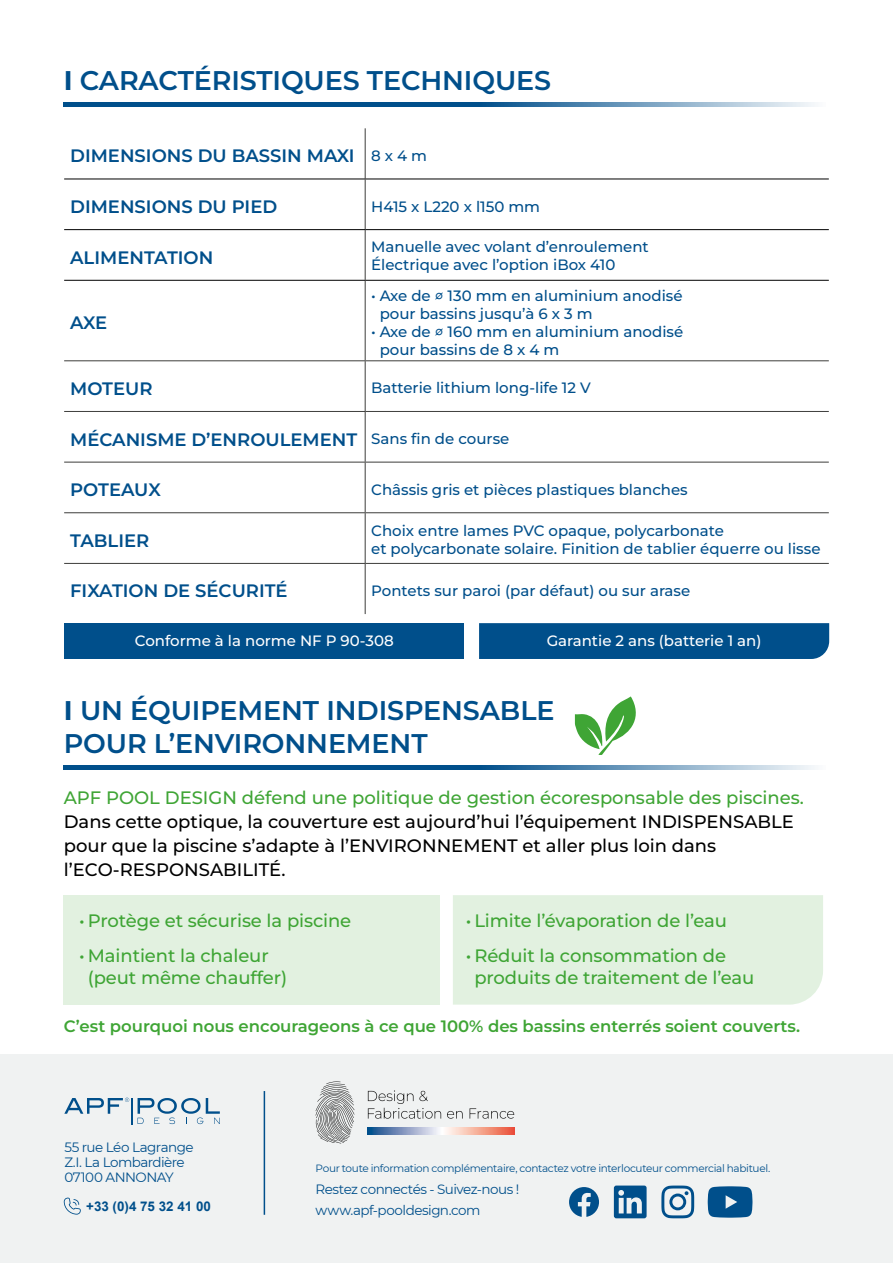
<style>
.page{position:relative;width:893px;height:1263px;background:#fff}
.page>*{position:absolute;margin:0;border:0;box-sizing:border-box;transform-origin:0 0}
.t1{font:600 27px/32.4px "Montserrat";letter-spacing:-.005em;color:#004f8b}
.t2{font:500 18px/21.6px "Montserrat";letter-spacing:-.005em;color:#3fa535}
.t3{font:500 18px/24px "Montserrat";color:#000}
.t4{font:600 18px "Montserrat";color:#004f8b}
.t5{font:600 16.5px "Montserrat";color:#3fa535}
.t6{font:500 15px/18px "Montserrat";color:#004f8b}
.t7{font:500 15px "Montserrat";color:#fff}
.t8{font:13.5px/15px "Montserrat";letter-spacing:-.035em;color:#004f8b}
.t9{font:700 13.35px "Arial";color:#004f8b}
.t10{font:10.5px "Montserrat";letter-spacing:-.03em;color:#004f8b}
.s1{font-weight:700}
.s2{font-weight:500;font-size:15px}
</style>
<div class="page">
<div style="left:479px;top:623px;width:350px;height:36px;background:#004f8b"></div>
<div style="left:64px;top:623px;width:400px;height:36px;background:#004f8b"></div>
<div style="left:64px;top:895px;width:376px;height:110px;background:#e2f1e0"></div>
<div style="left:0;top:1054px;width:893px;height:209px;background:#f0f2f2"></div>
<svg style="left:64px;top:1197px;width:17px;height:17px"></svg>
<hr style="left:264px;top:1091px;width:1px;height:124px;background:#004f8b">
<svg style="left:569px;top:1187px;width:30px;height:30px"></svg>
<svg style="left:614px;top:1185px;width:33px;height:33px"></svg>
<svg style="left:661px;top:1185px;width:33px;height:33px"></svg>
<svg style="left:708px;top:1186px;width:44px;height:32px"></svg>
<svg style="left:138px;top:1098px;width:82px;height:26px"></svg>
<svg style="left:64px;top:1098px;width:68px;height:26px"></svg>
<div style="left:453px;top:895px;width:370px;height:110px;background:#e2f1e0"></div>
<svg style="left:575px;top:696px;width:61px;height:59px"></svg>
<hr style="left:365px;top:281px;width:1px;height:79px;background:#3d3d3b">
<hr style="left:64px;top:360px;width:301px;height:1px;background:#3d3d3b">
<hr style="left:365px;top:360px;width:464px;height:1px;background:#3d3d3b">
<hr style="left:365px;top:361px;width:1px;height:50px;background:#3d3d3b">
<hr style="left:64px;top:411px;width:301px;height:1px;background:#3d3d3b">
<hr style="left:365px;top:411px;width:464px;height:1px;background:#3d3d3b">
<hr style="left:365px;top:412px;width:1px;height:50px;background:#3d3d3b">
<hr style="left:64px;top:462px;width:301px;height:1px;background:#3d3d3b">
<hr style="left:365px;top:462px;width:464px;height:1px;background:#3d3d3b">
<hr style="left:365px;top:462px;width:1px;height:50px;background:#3d3d3b">
<hr style="left:64px;top:512px;width:301px;height:1px;background:#3d3d3b">
<hr style="left:365px;top:512px;width:464px;height:1px;background:#3d3d3b">
<hr style="left:365px;top:513px;width:1px;height:50px;background:#3d3d3b">
<hr style="left:64px;top:563px;width:301px;height:1px;background:#3d3d3b">
<hr style="left:365px;top:563px;width:464px;height:1px;background:#3d3d3b">
<hr style="left:365px;top:564px;width:1px;height:50px;background:#3d3d3b">
<hr style="left:365px;top:128px;width:1px;height:51px;background:#3d3d3b">
<hr style="left:64px;top:179px;width:301px;height:1px;background:#000">
<hr style="left:365px;top:179px;width:464px;height:1px;background:#000">
<hr style="left:365px;top:179px;width:1px;height:50px;background:#3d3d3b">
<hr style="left:64px;top:229px;width:301px;height:1px;background:#000">
<hr style="left:365px;top:229px;width:464px;height:1px;background:#000">
<hr style="left:64px;top:280px;width:301px;height:1px;background:#000">
<hr style="left:365px;top:280px;width:464px;height:1px;background:#000">
<hr style="left:365px;top:230px;width:1px;height:50px;background:#3d3d3b">
<svg style="left:368px;top:1090px;width:73px;height:29px"></svg>
<svg style="left:447px;top:1111px;width:16px;height:8px"></svg>
<svg style="left:469px;top:1108px;width:45px;height:11px"></svg>
<svg style="left:315px;top:1081px;width:39px;height:62px"></svg>
<svg style="left:368px;top:1127px;width:147px;height:7px"></svg>
<svg style="left:64px;top:102px;width:751px;height:5px;background:#3674a3"></svg>
<svg style="left:64px;top:765px;width:751px;height:5px;background:#3674a3"></svg>
<h1 class="t1" style="left:64px;top:63px;width:489px"><span class="s1">I</span> CARACTÉRISTIQUES TECHNIQUES</h1>
<p class="t4" style="left:70px;top:143px;width:358px">DIMENSIONS DU BASSIN MAXI <span class="s2">8 x 4 m</span></p>
<p class="t4" style="left:70px;top:194px;width:209px">DIMENSIONS DU PIED</p>
<p class="t6" style="left:371px;top:197px;width:170px">H415 x L220 x l150 mm</p>
<p class="t4" style="left:70px;top:244px;width:145px">ALIMENTATION</p>
<p class="t6" style="left:371px;top:237px;width:279px">Manuelle avec volant d’enroulement<br>Électrique avec l’option iBox 410</p>
<p class="t4" style="left:70px;top:310px;width:38px">AXE</p>
<p class="t6" style="left:380px;top:286px;width:304px;text-indent:-9px">• Axe de ∅ 130 mm en aluminium anodisé pour bassins jusqu’à 6 x 3 m</p>
<p class="t6" style="left:380px;top:322px;width:305px;text-indent:-9px">• Axe de ∅ 160 mm en aluminium anodisé pour bassins de 8 x 4 m</p>
<p class="t4" style="left:70px;top:376px;width:84px">MOTEUR</p>
<p class="t6" style="left:371px;top:378px;width:221px">Batterie lithium long-life 12 V</p>
<p class="t4" style="left:70px;top:426px;width:441px">MÉCANISME D’ENROULEMENT <span class="s2">Sans fin de course</span></p>
<p class="t4" style="left:70px;top:477px;width:92px">POTEAUX</p>
<p class="t6" style="left:371px;top:480px;width:318px">Châssis gris et pièces plastiques blanches</p>
<p class="t4" style="left:70px;top:528px;width:81px">TABLIER</p>
<p class="t6" style="left:371px;top:521px;width:451px">Choix entre lames PVC opaque, polycarbonate<br>et polycarbonate solaire. Finition de tablier équerre ou lisse</p>
<p class="t4" style="left:70px;top:578px;width:219px">FIXATION DE SÉCURITÉ</p>
<p class="t6" style="left:371px;top:581px;width:320px">Pontets sur paroi (par défaut) ou sur arase</p>
<p class="t7" style="left:135px;top:630px;width:260px">Conforme à la norme NF P 90-308</p>
<p class="t7" style="left:547px;top:630px;width:216px">Garantie 2 ans (batterie 1 an)</p>
<h1 class="t1" style="left:64px;top:693px;width:492px"><span class="s1">I</span> UN ÉQUIPEMENT INDISPENSABLE<br>POUR L’ENVIRONNEMENT</h1>
<p class="t2" style="left:64px;top:786px;width:742px">APF POOL DESIGN défend une politique de gestion écoresponsable des piscines.</p>
<p class="t3" style="left:64px;top:808px;width:732px">Dans cette optique, la couverture est aujourd’hui l’équipement INDISPENSABLE pour que la piscine s’adapte à l’ENVIRONNEMENT et aller plus loin dans l’ECO-RESPONSABILITÉ.</p>
<p class="t2" style="left:466px;top:909px;width:263px">• Limite l’évaporation de l’eau</p>
<p class="t2" style="left:474px;top:944px;width:282px;text-indent:-8px">• Réduit la consommation de produits de traitement de l’eau</p>
<p class="t2" style="left:79px;top:909px;width:273px">• Protège et sécurise la piscine</p>
<p class="t2" style="left:88px;top:944px;width:201px;text-indent:-8px">• Maintient la chaleur (peut même chauffer)</p>
<p class="t5" style="left:64px;top:1015px;width:738px">C’est pourquoi nous encourageons à ce que 100% des bassins enterrés soient couverts.</p>
<p class="t8" style="left:64px;top:1139px;width:131px">55 rue Léo Lagrange<br>Z.I. La Lombardière<br>07100 ANNONAY</p>
<p class="t9" style="left:86px;top:1197px;width:126px">+33 (0)4 75 32 41 00</p>
<p class="t10" style="left:315px;top:1161px;width:456px">Pour toute information complémentaire, contactez votre interlocuteur commercial habituel.</p>
<p class="t8" style="left:315px;top:1181px;width:205px">Restez connectés - Suivez-nous !</p>
<p class="t8" style="left:315px;top:1202px;width:166px">www.apf-pooldesign.com</p>
</div>
